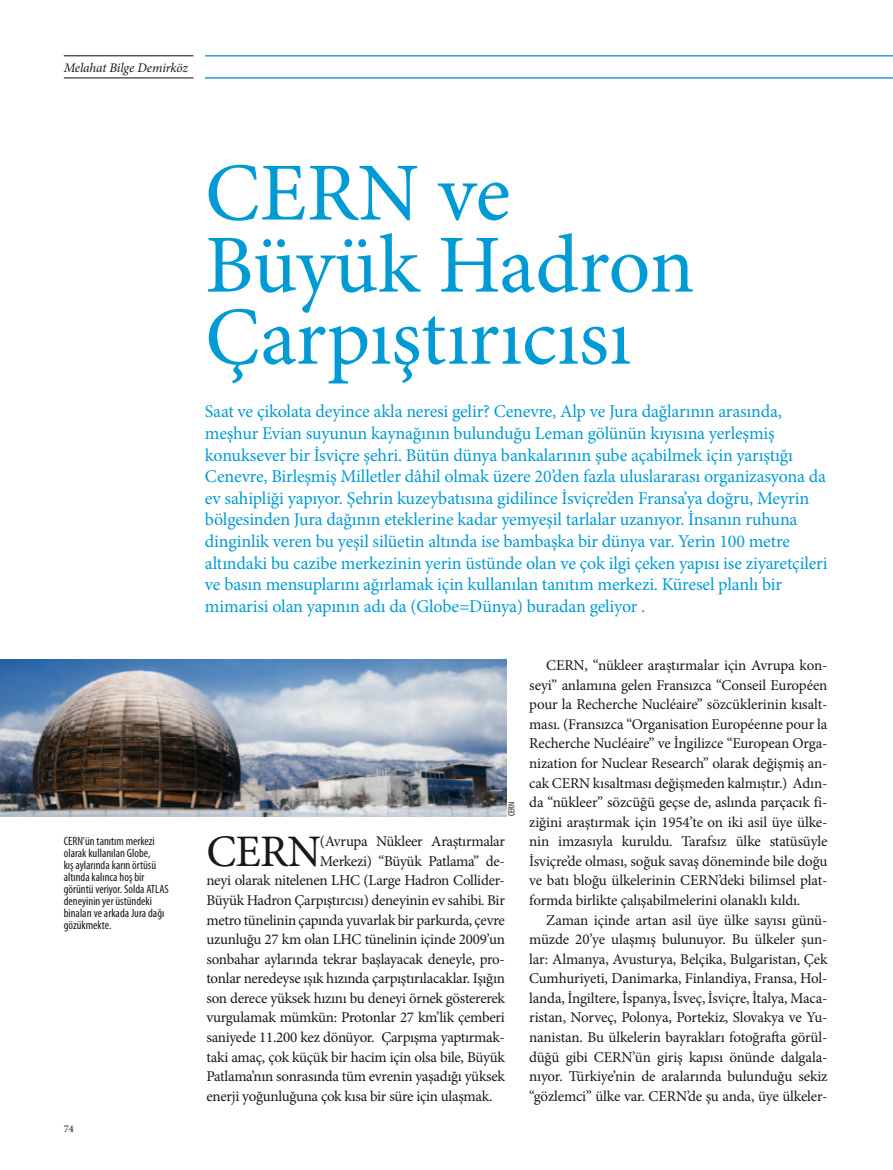
<style>
.page{position:relative;width:893px;height:1170px;background:#fff}
.page>*{position:absolute;margin:0;border:0;box-sizing:border-box;transform-origin:0 0}
.t1{font:82.5px/72px "Minion Pro";color:#009bd5}
.t2{font:45.15px "Minion Pro";color:#1a171c}
.t3{font:18px/21.6px "Minion Pro";letter-spacing:-.01em;color:#009bd5}
.t4{font:15px/19.5px "Minion Pro";letter-spacing:-.02em;color:#1a171c;text-align:justify}
.t5{font:italic 13.2px "Minion Pro";letter-spacing:-.01em;color:#1a171c}
.t6{font:condensed 12px/12px "Myriad Pro";color:#1a171c}
.t7{font:10.35px "Minion Pro";color:#1a171c}
.t8{font:condensed 9px "Myriad Pro";color:#1a171c}
</style>
<div class="page">
<img style="left:0;top:659px;width:506px;height:157px">
<hr style="left:64px;top:78px;width:129px;height:1px;background:#070c12">
<hr style="left:64px;top:56px;width:129px;height:1px;background:#070c12">
<hr style="left:205px;top:78px;width:688px;height:1px;background:#2699d1">
<hr style="left:205px;top:56px;width:688px;height:1px;background:#2699d1">
<p class="t5" style="left:64px;top:58px;width:126px">Melahat Bilge Demirköz</p>
<p class="t6" style="left:64px;top:834px;width:107px">CERN’ün tanıtım merkezi olarak kullanılan Globe,<br>kış aylarında karın örtüsü altında kalınca hoş bir görüntü veriyor. Solda ATLAS deneyinin yer üstündeki binaları ve arkada Jura dağı gözükmekte.</p>
<p class="t7" style="left:64px;top:1121px;width:11px">74</p>
<h1 class="t1" style="left:205px;top:157px;width:491px">CERN ve<br>Büyük Hadron<br>Çarpıştırıcısı</h1>
<p class="t3" style="left:205px;top:401px;width:624px">Saat ve çikolata deyince akla neresi gelir? Cenevre, Alp ve Jura dağlarının arasında, meşhur Evian suyunun kaynağının bulunduğu Leman gölünün kıyısına yerleşmiş konuksever bir İsviçre şehri. Bütün dünya bankalarının şube açabilmek için yarıştığı Cenevre, Birleşmiş Milletler dâhil olmak üzere 20’den fazla uluslararası organizasyona da ev sahipliği yapıyor. Şehrin kuzeybatısına gidilince İsviçre’den Fransa’ya doğru, Meyrin bölgesinden Jura dağının eteklerine kadar yemyeşil tarlalar uzanıyor. İnsanın ruhuna dinginlik veren bu yeşil silüetin altında ise bambaşka bir dünya var. Yerin 100 metre altındaki bu cazibe merkezinin yerin üstünde olan ve çok ilgi çeken yapısı ise ziyaretçileri ve basın mensuplarını ağırlamak için kullanılan tanıtım merkezi. Küresel planlı bir mimarisi olan yapının adı da (Globe=Dünya) buradan geliyor .</p>
<p class="t8" style="left:506px;top:816px;width:16px;rotate:-90deg">CERN</p>
<h2 class="t2" style="left:206px;top:821px;width:116px">CERN</h2>
<p class="t4" style="left:320px;top:831px;width:186px">(Avrupa Nükleer Araştırmalar</p>
<p class="t4" style="left:320px;top:851px;width:186px">Merkezi) “Büyük Patlama” de-</p>
<p class="t4" style="left:206px;top:870px;width:300px">neyi olarak nitelenen LHC (Large Hadron Collider-</p>
<p class="t4" style="left:206px;top:890px;width:300px">Büyük Hadron Çarpıştırcısı) deneyinin ev sahibi. Bir</p>
<p class="t4" style="left:206px;top:909px;width:300px">metro tünelinin çapında yuvarlak bir parkurda, çevre</p>
<p class="t4" style="left:206px;top:929px;width:300px">uzunluğu 27 km olan LHC tünelinin içinde 2009’un</p>
<p class="t4" style="left:206px;top:949px;width:300px">sonbahar aylarında tekrar başlayacak deneyle, pro-</p>
<p class="t4" style="left:206px;top:968px;width:300px">tonlar neredeyse ışık hızında çarpıştırılacaklar. Işığın</p>
<p class="t4" style="left:206px;top:988px;width:300px">son derece yüksek hızını bu deneyi örnek göstererek</p>
<p class="t4" style="left:206px;top:1007px;width:300px">vurgulamak mümkün: Protonlar 27 km’lik çemberi</p>
<p class="t4" style="left:206px;top:1027px;width:300px">saniyede 11.200 kez dönüyor. Çarpışma yaptırmak-</p>
<p class="t4" style="left:206px;top:1046px;width:300px">taki amaç, çok küçük bir hacim için olsa bile, Büyük</p>
<p class="t4" style="left:206px;top:1066px;width:300px">Patlama’nın sonrasında tüm evrenin yaşadığı yüksek</p>
<p class="t4" style="left:206px;top:1086px;width:287px">enerji yoğunluğuna çok kısa bir süre için ulaşmak.</p>
<p class="t4" style="left:529px;top:655px;width:300px;text-indent:17px">CERN, “nükleer araştırmalar için Avrupa kon&shy;seyi” anlamına gelen Fransızca “Conseil Européen pour la Recherche Nucléaire” sözcüklerinin kısalt&shy;ması. (Fransızca “Organisation Européenne pour la Recherche Nucléaire” ve İngilizce “European Orga&shy;nization for Nuclear Research” olarak değişmiş an&shy;cak CERN kısaltması değişmeden kalmıştır.) Adın&shy;da “nükleer” sözcüğü geçse de, aslında parçacık fi&shy;ziğini araştırmak için 1954’te on iki asil üye ülke&shy;nin imzasıyla kuruldu. Tarafsız ülke statüsüyle İsviçre’de olması, soğuk savaş döneminde bile doğu ve batı bloğu ülkelerinin CERN’deki bilimsel plat&shy;formda birlikte çalışabilmelerini olanaklı kıldı.</p>
<p class="t4" style="left:529px;top:910px;width:300px;text-indent:17px">Zaman içinde artan asil üye ülke sayısı günü&shy;müzde 20’ye ulaşmış bulunuyor. Bu ülkeler şun&shy;lar: Almanya, Avusturya, Belçika, Bulgaristan, Çek Cumhuriyeti, Danimarka, Finlandiya, Fransa, Hol&shy;landa, İngiltere, İspanya, İsveç, İsviçre, İtalya, Maca&shy;ristan, Norveç, Polonya, Portekiz, Slovakya ve Yu&shy;nanistan. Bu ülkelerin bayrakları fotoğrafta görül&shy;düğü gibi CERN’ün giriş kapısı önünde dalgala&shy;nıyor. Türkiye’nin de aralarında bulunduğu sekiz “gözlemci” ülke var. CERN’de şu anda, üye ülkeler-</p>
</div>
